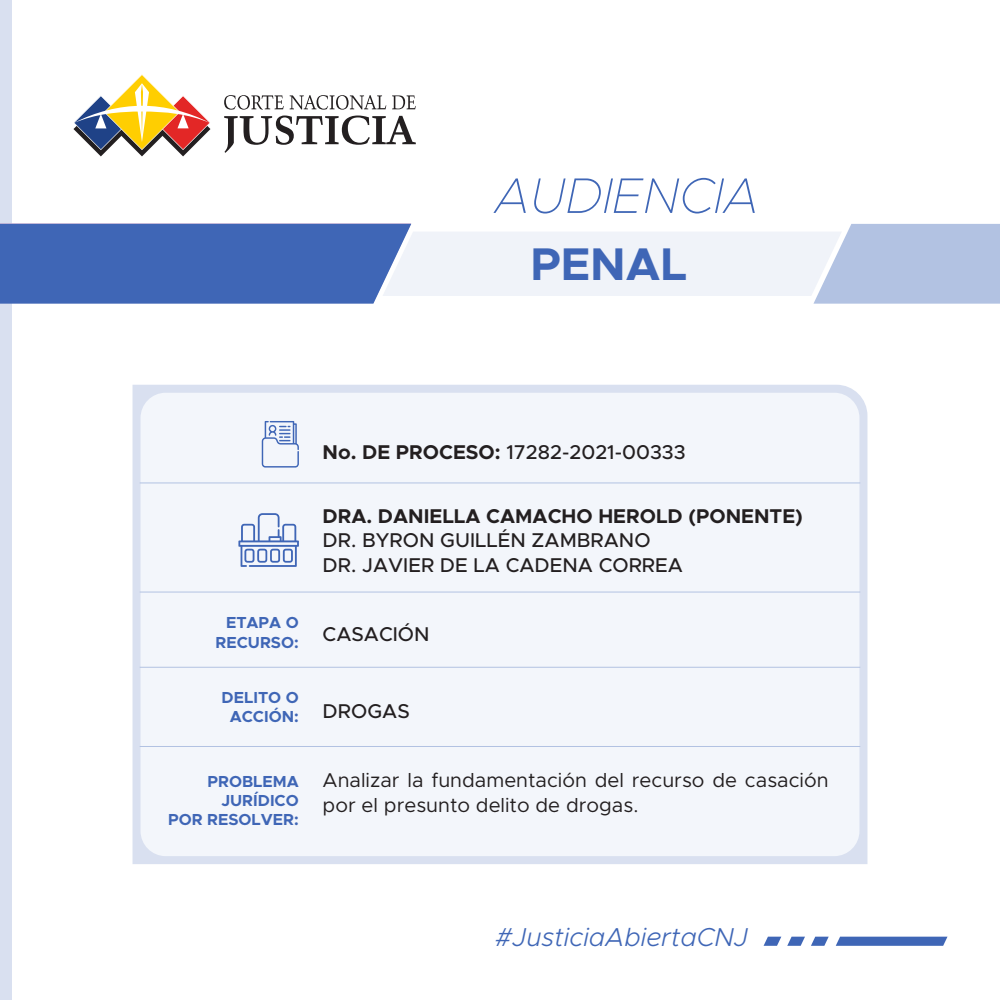
<style>
.page{position:relative;width:1000px;height:1000px;background:#fff}
.page>*{position:absolute;margin:0;border:0;box-sizing:border-box;transform-origin:0 0}
.t1{font:italic 100 50.2px "Metropolis";color:#3f66b6}
.t2{font:700 46px "Metropolis";color:#3f66b6}
.t3{font:italic 300 26px "Metropolis";color:#3f66b6}
.t4{font:500 20px/24px "Metropolis";color:#231f20}
.t5{font:20px/24px "Metropolis";color:#231f20}
.t6{font:700 20px "Metropolis";color:#231f20}
.t7{font:700 16px/19.2px "Metropolis";color:#3f66b6;text-align:right}
.s1{font-weight:700}
</style>
<div class="page">
<div style="left:133px;top:385px;width:734px;height:479px;background:#d9e0f0"></div>
<div style="left:141px;top:393px;width:718px;height:463px;background:#f3f6fb;border-radius:25px"></div>
<div style="left:0;top:0;width:12px;height:1000px;background:#d9e0f0"></div>
<svg style="left:836px;top:937px;width:112px;height:9px"></svg>
<svg style="left:811px;top:937px;width:18px;height:9px"></svg>
<svg style="left:787px;top:937px;width:18px;height:9px"></svg>
<svg style="left:764px;top:937px;width:17px;height:9px"></svg>
<svg style="left:262px;top:421px;width:37px;height:47px"></svg>
<hr style="left:140px;top:483px;width:720px;height:1px;background:#b2c2e2">
<hr style="left:140px;top:592px;width:720px;height:1px;background:#b2c2e2">
<hr style="left:140px;top:667px;width:720px;height:1px;background:#b2c2e2">
<hr style="left:140px;top:746px;width:720px;height:1px;background:#b2c2e2">
<svg style="left:238px;top:513px;width:61px;height:54px"></svg>
<svg style="left:0;top:223px;width:1000px;height:81px"></svg>
<svg style="left:224px;top:95px;width:60px;height:15px"></svg>
<svg style="left:290px;top:95px;width:96px;height:15px"></svg>
<svg style="left:392px;top:95px;width:24px;height:14px"></svg>
<svg style="left:224px;top:116px;width:192px;height:37px"></svg>
<svg style="left:73px;top:74px;width:137px;height:82px"></svg>
<h1 class="t1" style="left:495px;top:164px;width:266px">AUDIENCIA</h1>
<h2 class="t2" style="left:530px;top:235px;width:158px">PENAL</h2>
<p class="t7" style="left:216px;top:613px;width:85px">ETAPA O<br>RECURSO:</p>
<p class="t7" style="left:222px;top:688px;width:79px;text-align:center">DELITO O<br>ACCIÓN:</p>
<p class="t7" style="left:168px;top:772px;width:132px">PROBLEMA<br>JURÍDICO<br>POR RESOLVER:</p>
<p class="t4" style="left:323px;top:440px;width:365px"><span class="s1">No. DE PROCESO:</span> 17282-2021-00333</p>
<p class="t6" style="left:323px;top:504px;width:482px">DRA. DANIELLA CAMACHO HEROLD (PONENTE)</p>
<p class="t4" style="left:323px;top:529px;width:362px">DR. BYRON GUILLÉN ZAMBRANO<br>DR. JAVIER DE LA CADENA CORREA</p>
<p class="t4" style="left:323px;top:622px;width:108px">CASACIÓN</p>
<p class="t4" style="left:323px;top:699px;width:89px">DROGAS</p>
<p class="t5" style="left:323px;top:769px;width:508px">Analizar la fundamentación del recurso de casación por el presunto delito de drogas.</p>
<h3 class="t3" style="left:495px;top:921px;width:255px">#JusticiaAbiertaCNJ</h3>
</div>
